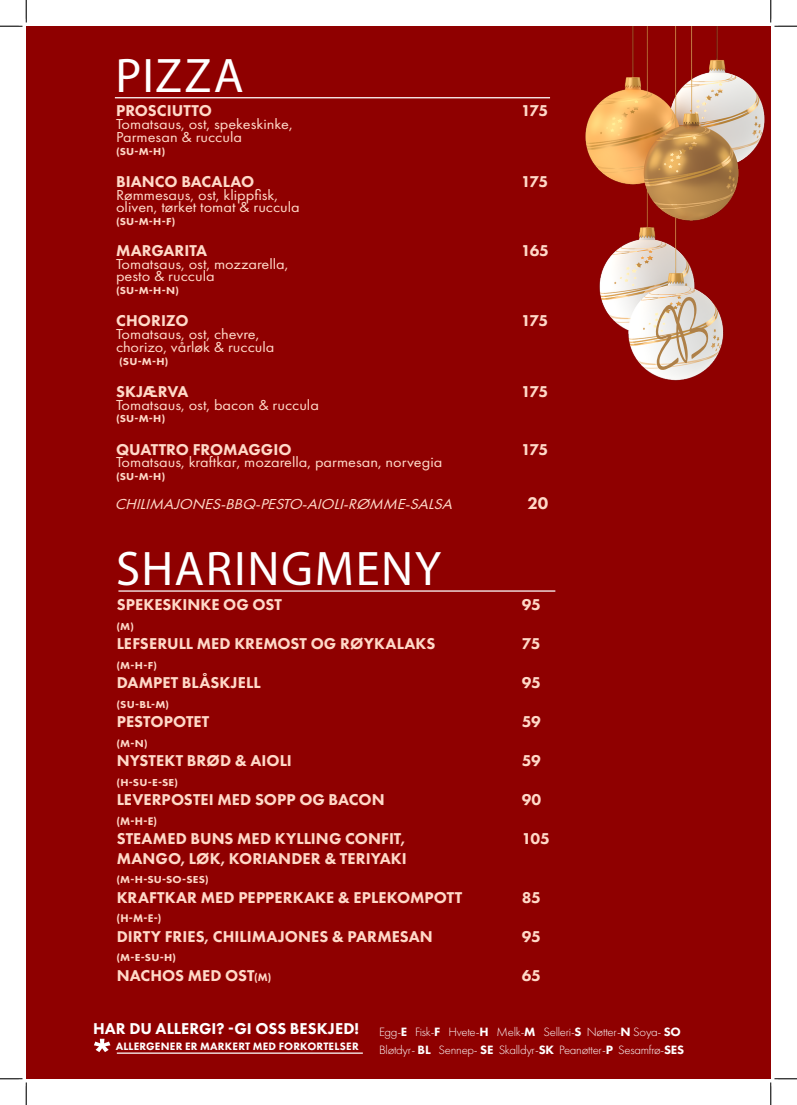
<style>
.page{position:relative;width:797px;height:1105px;background:#fff}
.page>*{position:absolute;margin:0;border:0;box-sizing:border-box;transform-origin:0 0}
.t1{font:48.75px "Myriad Pro";letter-spacing:.035em;color:#fff}
.t2{font:800 17.5px "Futura PT";color:#ffd9c8}
.t3{font:800 16.25px "Futura PT";color:#ffd9c8}
.t4{font:800 16.25px "Futura PT";letter-spacing:.005em;color:#fff}
.t5{font:15px "Futura PT";color:#ffd9c8;scale:1.09 1}
.t6{font:italic 15px "Futura PT";color:#ffd9c8;scale:1.09 1}
.t7{font:300 12.5px/18px "Futura PT";letter-spacing:-.02em;color:#fff}
.t8{font:800 11.38px "Futura PT";color:#ffd9c8}
.t9{font:800 11.12px "Futura PT";letter-spacing:.015em;color:#fff}
.t10{font:800 10.5px "Futura PT";letter-spacing:.015em;color:#ffd9c8;scale:1.09 1}
.s1{font-size:11.25px}
.s2{font-weight:800}
</style>
<div class="page">
<div style="left:26px;top:26px;width:744px;height:1053px;background:#8f0000"></div>
<img style="left:585px;top:26px;width:180px;height:355px">
<hr style="left:118px;top:590px;width:437px;height:2px;background:#fff">
<svg style="left:94px;top:1039px;width:16px;height:13px"></svg>
<hr style="left:117px;top:1052px;width:246px;height:2px;background:#fff">
<hr style="left:115px;top:97px;width:435px;height:1px;background:#fff">
<svg style="left:654px;top:297px;width:54px;height:74px;background:#daccba"></svg>
<svg style="left:0;top:0;width:27px;height:27px"></svg>
<svg style="left:0;top:1078px;width:27px;height:27px"></svg>
<svg style="left:770px;top:0;width:27px;height:27px"></svg>
<svg style="left:770px;top:1078px;width:27px;height:27px"></svg>
<p class="t1" style="left:115px;top:45px;width:130px">PIZZA</p>
<p class="t3" style="left:116px;top:101px;width:97px">PROSCIUTTO</p>
<p class="t3" style="left:521px;top:101px;width:28px">175</p>
<p class="t5" style="left:116px;top:115px;width:164px">Tomatsaus, ost, spekeskinke,</p>
<p class="t5" style="left:116px;top:128px;width:117px">Parmesan &amp; ruccula</p>
<p class="t10" style="left:116px;top:145px;width:47px">(SU-M-H)</p>
<p class="t3" style="left:116px;top:171px;width:140px">BIANCO BACALAO</p>
<p class="t3" style="left:521px;top:171px;width:28px">175</p>
<p class="t5" style="left:116px;top:186px;width:150px">Rømmesaus, ost, klippfisk,</p>
<p class="t5" style="left:116px;top:198px;width:170px">oliven, tørket tomat &amp; ruccula</p>
<p class="t10" style="left:116px;top:215px;width:56px">(SU-M-H-F)</p>
<p class="t3" style="left:116px;top:240px;width:93px">MARGARITA</p>
<p class="t3" style="left:521px;top:240px;width:29px">165</p>
<p class="t5" style="left:116px;top:255px;width:160px">Tomatsaus, ost, mozzarella,</p>
<p class="t5" style="left:116px;top:267px;width:92px">pesto &amp; ruccula</p>
<p class="t10" style="left:116px;top:284px;width:59px">(SU-M-H-N)</p>
<p class="t3" style="left:116px;top:311px;width:74px">CHORIZO</p>
<p class="t3" style="left:521px;top:311px;width:28px">175</p>
<p class="t5" style="left:116px;top:325px;width:133px">Tomatsaus, ost, chevre,</p>
<p class="t5" style="left:116px;top:338px;width:147px">chorizo, vårløk &amp; ruccula</p>
<p class="t10" style="left:119px;top:355px;width:47px">(SU-M-H)</p>
<p class="t3" style="left:116px;top:381px;width:74px">SKJÆRVA</p>
<p class="t3" style="left:521px;top:381px;width:28px">175</p>
<p class="t5" style="left:116px;top:396px;width:188px">Tomatsaus, ost, bacon &amp; ruccula</p>
<p class="t10" style="left:116px;top:412px;width:47px">(SU-M-H)</p>
<p class="t3" style="left:116px;top:439px;width:177px">QUATTRO FROMAGGIO</p>
<p class="t3" style="left:521px;top:439px;width:28px">175</p>
<p class="t5" style="left:116px;top:454px;width:301px">Tomatsaus, kraftkar, mozarella, parmesan, norvegia</p>
<p class="t10" style="left:116px;top:470px;width:47px">(SU-M-H)</p>
<p class="t6" style="left:115px;top:495px;width:315px">CHILIMAJONES-BBQ-PESTO-AIOLI-RØMME-SALSA</p>
<p class="t2" style="left:527px;top:492px;width:22px">20</p>
<p class="t1" style="left:116px;top:538px;width:326px">SHARINGMENY</p>
<p class="t3" style="left:117px;top:594px;width:167px">SPEKESKINKE OG OST</p>
<p class="t3" style="left:522px;top:594px;width:20px">95</p>
<p class="t10" style="left:117px;top:619px;width:17px">(M)</p>
<p class="t3" style="left:117px;top:633px;width:320px">LEFSERULL MED KREMOST OG RØYKALAKS</p>
<p class="t3" style="left:522px;top:633px;width:20px">75</p>
<p class="t10" style="left:117px;top:658px;width:38px">(M-H-F)</p>
<p class="t3" style="left:117px;top:672px;width:145px">DAMPET BLÅSKJELL</p>
<p class="t3" style="left:522px;top:672px;width:20px">95</p>
<p class="t10" style="left:117px;top:697px;width:50px">(SU-BL-M)</p>
<p class="t3" style="left:117px;top:711px;width:94px">PESTOPOTET</p>
<p class="t3" style="left:522px;top:711px;width:21px">59</p>
<p class="t10" style="left:117px;top:736px;width:30px">(M-N)</p>
<p class="t3" style="left:117px;top:750px;width:177px">NYSTEKT BRØD &amp; AIOLI</p>
<p class="t3" style="left:522px;top:750px;width:21px">59</p>
<p class="t10" style="left:117px;top:775px;width:58px">(H-SU-E-SE)</p>
<p class="t3" style="left:117px;top:789px;width:269px">LEVERPOSTEI MED SOPP OG BACON</p>
<p class="t3" style="left:522px;top:789px;width:21px">90</p>
<p class="t8" style="left:117px;top:814px;width:42px">(M-H-E)</p>
<p class="t3" style="left:117px;top:828px;width:290px">STEAMED BUNS MED KYLLING CONFIT,</p>
<p class="t3" style="left:522px;top:828px;width:30px">105</p>
<p class="t3" style="left:117px;top:848px;width:291px">MANGO, LØK, KORIANDER &amp; TERIYAKI</p>
<p class="t10" style="left:117px;top:873px;width:86px">(M-H-SU-SO-SES)</p>
<p class="t3" style="left:117px;top:887px;width:347px">KRAFTKAR MED PEPPERKAKE &amp; EPLEKOMPOTT</p>
<p class="t3" style="left:522px;top:887px;width:21px">85</p>
<p class="t8" style="left:117px;top:911px;width:46px">(H-M-E-)</p>
<p class="t3" style="left:117px;top:926px;width:317px">DIRTY FRIES, CHILIMAJONES &amp; PARMESAN</p>
<p class="t3" style="left:522px;top:926px;width:20px">95</p>
<p class="t10" style="left:117px;top:951px;width:56px">(M-E-SU-H)</p>
<p class="t3" style="left:117px;top:965px;width:156px">NACHOS MED OST<span class="s1">(M)</span></p>
<p class="t3" style="left:522px;top:965px;width:21px">65</p>
<p class="t4" style="left:93px;top:1019px;width:267px">HAR DU ALLERGI? -GI OSS BESKJED!</p>
<p class="t7" style="left:379px;top:1023px;width:306px">Egg-<span class="s2">E</span> Fisk-<span class="s2">F</span> Hvete-<span class="s2">H</span> Melk-<span class="s2">M</span> Selleri-<span class="s2">S</span> Nøtter-<span class="s2">N</span> Soya- <span class="s2">SO<br></span>Bløtdyr- <span class="s2">BL</span> Sennep- <span class="s2">SE</span> Skalldyr-<span class="s2">SK</span> Peanøtter-<span class="s2">P</span> Sesamfrø-<span class="s2">SES</span></p>
<p class="t9" style="left:116px;top:1039px;width:244px">ALLERGENER ER MARKERT MED FORKORTELSER</p>
</div>
